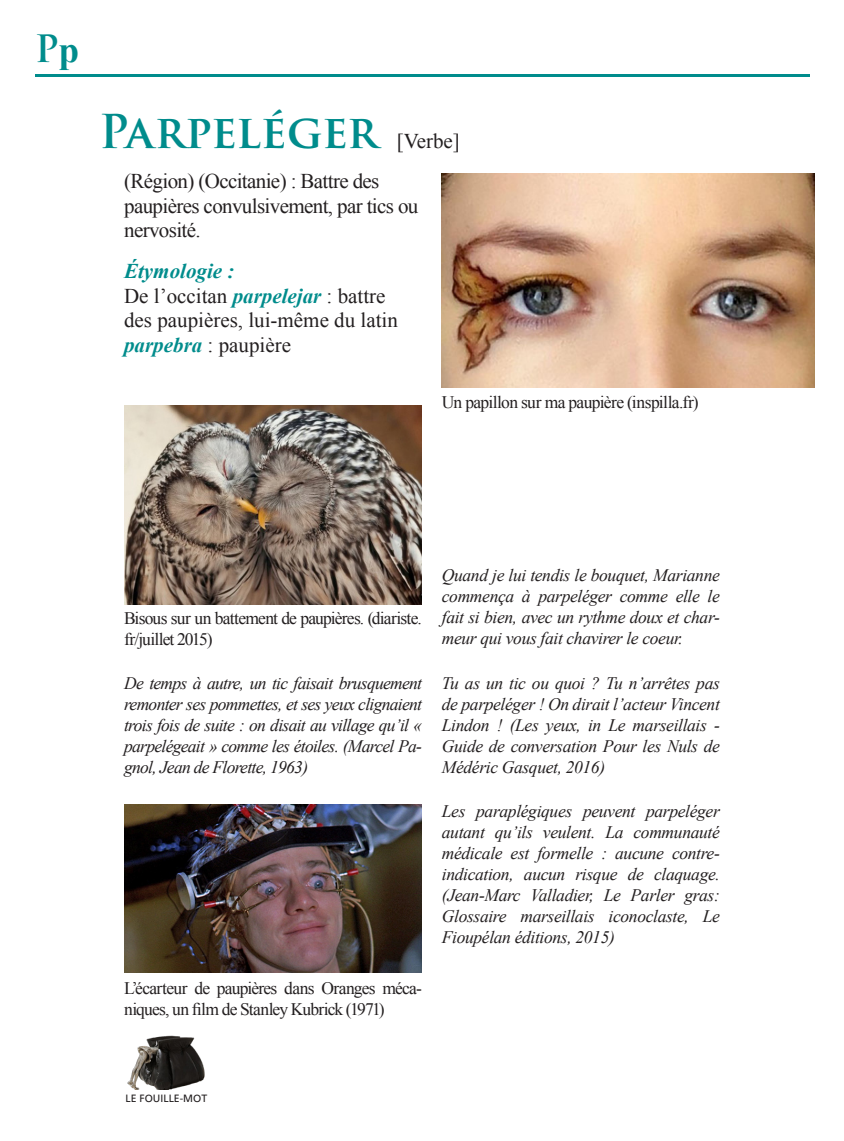
<style>
.page{position:relative;width:844px;height:1141px;background:#fff}
.page>*{position:absolute;margin:0;border:0;box-sizing:border-box;transform-origin:0 0}
.t1{font:600 45.5px "Trajan Pro 3";letter-spacing:-.015em;color:#008c8c}
.t2{font:600 36.75px "Trajan Pro 3";color:#008c8c}
.t3{font:21px/24.5px "Times New Roman";color:#231f20}
.t4{font:21px/24.5px "Times New Roman";letter-spacing:-.03em;color:#231f20}
.t5{font:italic 700 21px "Times New Roman";color:#008c8c}
.t6{font:italic 17.5px/21px "Times New Roman";letter-spacing:-.02em;color:#231f20;text-align:justify}
.t7{font:17.5px/21px "Times New Roman";letter-spacing:-.04em;color:#231f20}
.Style_de_paragraphe{font:10.5px "Frutiger LT";color:#231f20}
.s1{font-family:"Times New Roman";font-weight:700}
.s2{font-family:"Times New Roman";font-weight:400;font-size:21px;color:#231f20}
.s3{font-weight:700;font-style:italic;color:#008c8c}
</style>
<div class="page">
<hr style="left:35px;top:74px;width:774px;height:3px;background:#008c8c">
<img style="left:127px;top:1035px;width:78px;height:54px">
<img style="left:441px;top:174px;width:373px;height:213px">
<img style="left:124px;top:805px;width:298px;height:167px">
<img style="left:124px;top:406px;width:298px;height:198px">
<p class="t2" style="left:35px;top:22px;width:46px">P<span class="s1">p</span></p>
<p class="t1" style="left:99px;top:99px;width:362px">Parpeléger <span class="s2">[Verbe]</span></p>
<p class="t4" style="left:124px;top:169px;width:296px">(Région) (Occitanie) : Battre des paupières convulsivement, par tics ou nervosité.</p>
<p class="t5" style="left:124px;top:257px;width:112px">Étymologie :</p>
<p class="t3" style="left:124px;top:283px;width:275px">De l’occitan <span class="s3">parpelejar</span> : battre des paupières, lui-même du latin <span class="s3">parpebra</span> : paupière</p>
<p class="t7" style="left:441px;top:391px;width:258px">Un papillon sur ma paupière (inspilla.fr)</p>
<p class="t7" style="left:124px;top:607px;width:299px">Bisous sur un battement de paupières. (diariste. fr/juillet 2015)</p>
<p class="t6" style="left:124px;top:673px;width:299px">De temps à autre, un tic faisait brusquement remonter ses pommettes, et ses yeux clignaient trois fois de suite : on disait au village qu’il « parpelégeait » comme les étoiles. (Marcel Pa&shy;gnol, Jean de Florette, 1963)</p>
<p class="t7" style="left:124px;top:978px;width:299px">L’écarteur de paupières dans Oranges méca&shy;niques, un film de Stanley Kubrick (1971)</p>
<p class="t6" style="left:441px;top:565px;width:279px">Quand je lui tendis le bouquet, Marianne commença à parpeléger comme elle le fait si bien, avec un rythme doux et char&shy;meur qui vous fait chavirer le coeur.</p>
<p class="t6" style="left:441px;top:673px;width:279px">Tu as un tic ou quoi ? Tu n’arrêtes pas de parpeléger ! On dirait l’acteur Vincent Lindon ! (Les yeux, in Le marseillais - Guide de conversation Pour les Nuls de Médéric Gasquet, 2016)</p>
<p class="t6" style="left:441px;top:800px;width:279px">Les paraplégiques peuvent parpeléger autant qu’ils veulent. La communauté médicale est formelle : aucune contre&shy;indication, aucun risque de claquage. (Jean-Marc Valladier, Le Parler gras:<br>Glossaire marseillais iconoclaste, Le Fioupélan éditions, 2015)</p>
<p class="Style_de_paragraphe" style="left:125px;top:1092px;width:83px">LE FOUILLE-MOT</p>
</div>
